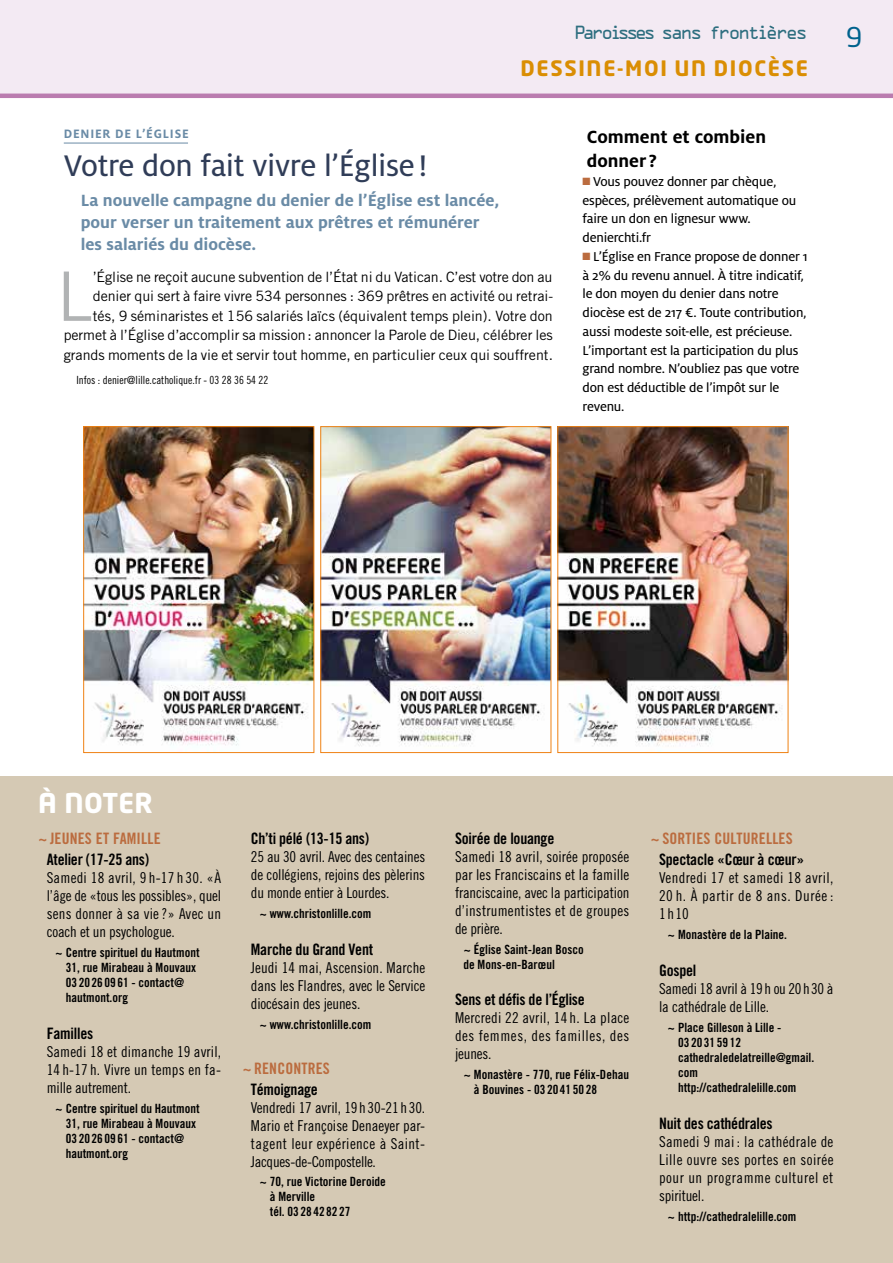
<style>
.page{position:relative;width:893px;height:1263px;background:#fff}
.page>*{position:absolute;margin:0;border:0;box-sizing:border-box;transform-origin:0 0}
.t1{font:68.25px "Trade Gothic";color:#b1b3b4;scale:.95 1}
.t2{font:33px "Milo OT Text";letter-spacing:-.01em;color:#303d58}
.t3{font:700 27px "Neo Tech";letter-spacing:.005em;color:#fff}
.t4{font:27px "Neo Tech";color:#00628d}
.t5{font:700 21px "Neo Tech";letter-spacing:.08em;color:#da8e03}
.t6{font:700 19.5px/24px "Milo OT";color:#000}
.t7{font:700 18px/21.8px "Milo OT";color:#6a8ba6}
.t8{font:17.1px "OCRA A";letter-spacing:-.16em;color:#2d6e7f}
.t9{font:15.75px "Trade Gothic Bold Cond Twenty";letter-spacing:-.015em;color:#000}
.t10{font:15.75px "Trade Gothic Bold Cond Twenty";letter-spacing:.01em;color:#bb6c3f}
.t11{font:15px/18px "Trade Gothic Cond Eighteen";letter-spacing:-.005em;color:#000;text-align:justify}
.t12{font:14.25px/18.8px "Milo OT Text";letter-spacing:-.015em;color:#000}
.t13{font:14.25px/19.5px "Trade Gothic";letter-spacing:-.005em;color:#000;text-align:right}
.t14{font:700 13.5px "Milo OT";letter-spacing:.06em;color:#6a8ba6}
.t15{font:12.75px/15px "Trade Gothic Bold Cond Twenty";color:#000}
.t16{font:11.25px "Trade Gothic Cond Eighteen";color:#000}
.s1{color:#bb6c3f}
</style>
<div class="page">
<div style="left:0;top:0;width:893px;height:94px;background:#f3eaf3"></div>
<hr style="left:0;top:94px;width:893px;height:4px;background:#ba7caf">
<svg style="left:769px;top:26px;width:5px;height:3px"></svg>
<img style="left:85px;top:428px;width:227px;height:318px">
<div style="left:83px;top:426px;width:231px;height:327px;border:1px solid #ef8214"></div>
<img style="left:322px;top:428px;width:227px;height:319px">
<div style="left:320px;top:426px;width:231px;height:327px;border:1px solid #ef8214"></div>
<img style="left:559px;top:428px;width:227px;height:319px">
<div style="left:557px;top:426px;width:231px;height:327px;border:1px solid #ef8214"></div>
<hr style="left:64px;top:143px;width:124px;height:1px;background:#6a8ba6">
<div style="left:0;top:777px;width:893px;height:486px;background:#d5c9b4"></div>
<p class="t8" style="left:574px;top:26px;width:235px">Paroisses sans frontieres</p>
<h3 class="t4" style="left:846px;top:20px;width:18px">9</h3>
<h3 class="t5" style="left:520px;top:55px;width:289px">DESSINE-MOI UN DIOCÈSE</h3>
<p class="t14" style="left:64px;top:126px;width:126px">DENIER DE L’ÉGLISE</p>
<h2 class="t2" style="left:64px;top:147px;width:365px">Votre don fait vivre l’Église!</h2>
<p class="t7" style="left:81px;top:190px;width:420px">La nouvelle campagne du denier de l’Église est lancée, pour verser un traitement aux prêtres et rémunérer les salariés du diocèse.</p>
<h1 class="t1" style="left:57px;top:255px;width:39px">L</h1>
<p class="t13" style="left:64px;top:267px;width:491px">’Église ne reçoit aucune subvention de l’État ni du Vatican. C’est votre don au denier qui sert à faire vivre 534 personnes : 369 prêtres en activité ou retrai-<br>tés, 9 séminaristes et 156 salariés laïcs (équivalent temps plein). Votre don permet à l’Église d’accomplir sa mission: annoncer la Parole de Dieu, célébrer les grands moments de la vie et servir tout homme, en particulier ceux qui souffrent.</p>
<p class="t16" style="left:77px;top:373px;width:193px">Infos : denier@lille.catholique.fr - 03 28 36 54 22</p>
<h3 class="t6" style="left:587px;top:125px;width:181px">Comment et combien donner ?</h3>
<p class="t12" style="left:583px;top:172px;width:215px"><span class="s1">■</span> Vous pouvez donner par chèque, espèces, prélèvement automatique ou faire un don en lignesur www. denierchti.fr</p>
<p class="t12" style="left:583px;top:247px;width:227px"><span class="s1">■</span> L’Église en France propose de donner 1 à 2% du revenu annuel. À titre indicatif, le don moyen du denier dans notre diocèse est de 217 €. Toute contribution, aussi modeste soit-elle, est précieuse.<br>L’important est la participation du plus grand nombre. N’oubliez pas que votre don est déductible de l’impôt sur le revenu.</p>
<h3 class="t3" style="left:38px;top:786px;width:116px">À NOTER</h3>
<p class="t10" style="left:38px;top:829px;width:124px">~JEUNES ET FAMILLE</p>
<p class="t9" style="left:47px;top:850px;width:104px">Atelier (17-25 ans)</p>
<p class="t11" style="left:47px;top:869px;width:176px">Samedi 18 avril, 9 h-17 h 30. «À l’âge de «tous les possibles», quel sens donner à sa vie?» Avec un coach et un psychologue.</p>
<p class="t15" style="left:66px;top:944px;width:135px;text-indent:-10px">~ Centre spirituel du Hautmont<br>31, rue Mirabeau à Mouvaux<br>03 20 26 09 61 - contact@ hautmont.org</p>
<p class="t9" style="left:47px;top:1024px;width:48px">Familles</p>
<p class="t11" style="left:47px;top:1043px;width:176px">Samedi 18 et dimanche 19 avril, 14 h-17 h. Vivre un temps en fa&shy;mille autrement.</p>
<p class="t15" style="left:66px;top:1100px;width:135px;text-indent:-10px">~ Centre spirituel du Hautmont<br>31, rue Mirabeau à Mouvaux<br>03 20 26 09 61 - contact@ hautmont.org</p>
<p class="t9" style="left:251px;top:829px;width:120px">Ch’ti pélé (13-15 ans)</p>
<p class="t11" style="left:251px;top:848px;width:176px">25 au 30 avril. Avec des centaines de collégiens, rejoins des pèlerins du monde entier à Lourdes.</p>
<p class="t15" style="left:259px;top:905px;width:113px">~ www.christonlille.com</p>
<p class="t9" style="left:251px;top:940px;width:124px">Marche du Grand Vent</p>
<p class="t11" style="left:251px;top:959px;width:176px">Jeudi 14 mai, Ascension. Marche dans les Flandres, avec le Service diocésain des jeunes.</p>
<p class="t15" style="left:259px;top:1016px;width:113px">~ www.christonlille.com</p>
<p class="t10" style="left:242px;top:1059px;width:89px">~RENCONTRES</p>
<p class="t9" style="left:251px;top:1080px;width:68px">Témoignage</p>
<p class="t11" style="left:251px;top:1098px;width:176px">Vendredi 17 avril, 19h30-21 h30.<br>Mario et Françoise Denaeyer par&shy;tagent leur expérience à Saint-Jacques-de-Compostelle.</p>
<p class="t15" style="left:270px;top:1174px;width:118px;text-indent:-10px">~ 70, rue Victorine Deroide à Merville<br>tél. 03 28 42 82 27</p>
<p class="t9" style="left:455px;top:829px;width:101px">Soirée de louange</p>
<p class="t11" style="left:455px;top:848px;width:176px">Samedi 18 avril, soirée proposée par les Franciscains et la famille franciscaine, avec la participation d’instrumentistes et de groupes de prière.</p>
<p class="t15" style="left:463px;top:941px;width:122px">~ Église Saint-Jean Bosco de Mons-en-Barœul</p>
<p class="t9" style="left:455px;top:990px;width:131px">Sens et défis de l’Église</p>
<p class="t11" style="left:455px;top:1009px;width:176px">Mercredi 22 avril, 14 h. La place des femmes, des familles, des jeunes.</p>
<p class="t15" style="left:474px;top:1066px;width:157px;text-indent:-10px">~ Monastère - 770, rue Félix-Dehau à Bouvines - 03 20 41 50 28</p>
<p class="t10" style="left:651px;top:829px;width:144px">~SORTIES CULTURELLES</p>
<p class="t9" style="left:659px;top:850px;width:147px">Spectacle «Cœur à cœur»</p>
<p class="t11" style="left:659px;top:869px;width:176px">Vendredi 17 et samedi 18 avril, 20 h. À partir de 8 ans. Durée :<br>1h10</p>
<p class="t15" style="left:668px;top:926px;width:121px">~ Monastère de la Plaine.</p>
<p class="t9" style="left:659px;top:961px;width:39px">Gospel</p>
<p class="t11" style="left:659px;top:980px;width:176px">Samedi 18 avril à 19h ou 20h30 à la cathédrale de Lille.</p>
<p class="t15" style="left:678px;top:1019px;width:138px;text-indent:-10px">~ Place Gilleson à Lille -<br>03 20 31 59 12 cathedraledelatreille@gmail. com http://cathedralelille.com</p>
<p class="t9" style="left:659px;top:1114px;width:115px">Nuit des cathédrales</p>
<p class="t11" style="left:659px;top:1133px;width:176px">Samedi 9 mai : la cathédrale de Lille ouvre ses portes en soirée pour un programme culturel et spirituel.</p>
<p class="t15" style="left:668px;top:1208px;width:130px">~ http://cathedralelille.com</p>
</div>
